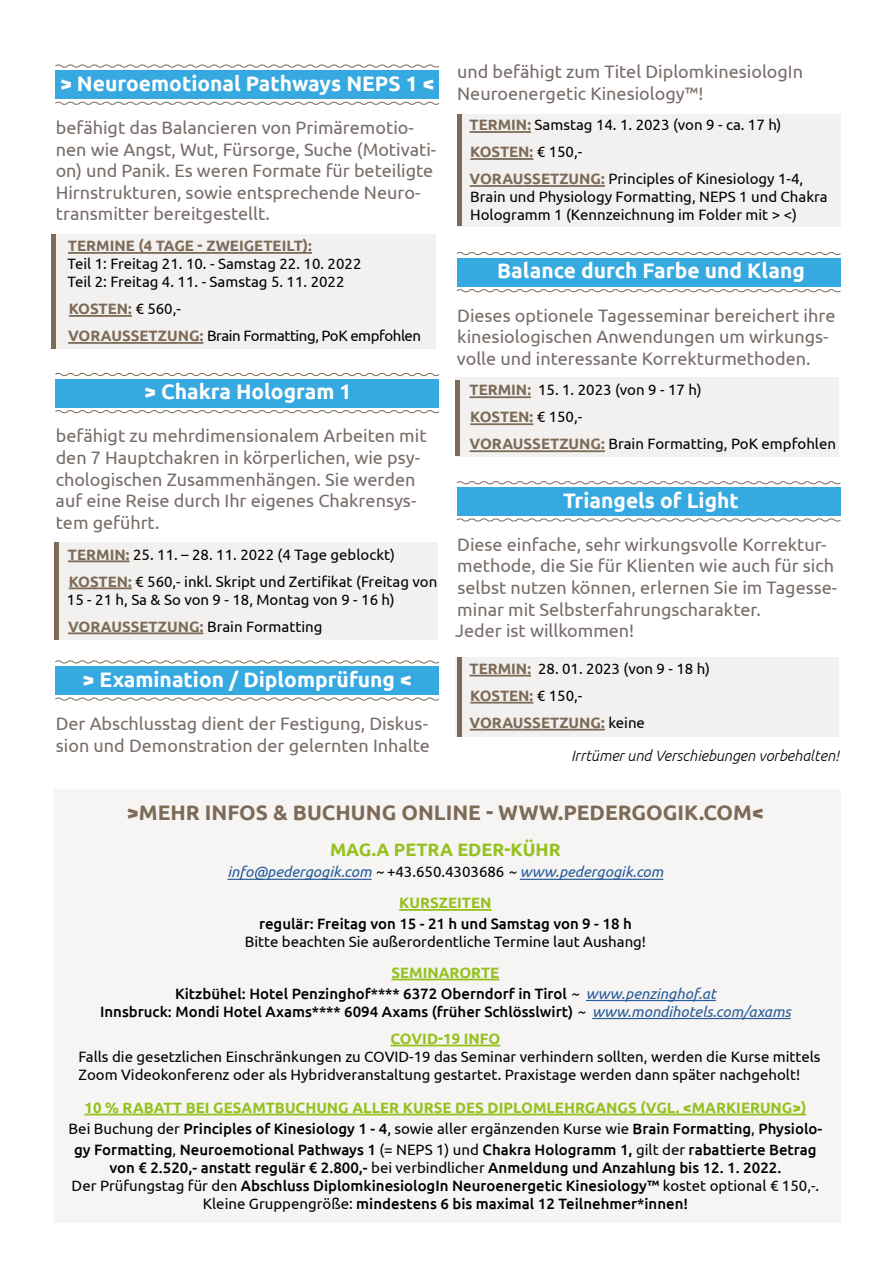
<style>
.page{position:relative;width:893px;height:1263px;background:#fff}
.page>*{position:absolute;margin:0;border:0;box-sizing:border-box;transform-origin:0 0}
.t1{font:700 21px "Ubuntu";color:#fff}
.t2{font:700 21px "Ubuntu";color:#7d6b58}
.t3{font:18px/21.6px "Ubuntu";color:#776c68}
.t4{font:700 18px "Ubuntu";color:#95c11f}
.t5{font:15px/27px "Ubuntu";color:#000}
.t6{font:500 15px/21px "Ubuntu";color:#000;text-align:center}
.t7{font:italic 15px/30.6px "Ubuntu";color:#275b9b;text-align:center}
.t8{font:15px/27px "Ubuntu";letter-spacing:-.03em;color:#000}
.t9{font:italic 300 15px "Ubuntu";color:#000}
.t10{font:700 15px "Ubuntu";color:#7d6b58}
.s1{font-weight:700;color:#7d6b58}
.s2{color:#000}
.s3{font-style:normal;color:#000}
.s4{font-weight:700;font-style:normal;color:#95c11f}
.s5{font-weight:700;color:#95c11f}
.s6{font-weight:400;font-style:italic}
.s7{font-weight:400;font-style:italic;color:#275b9b}
.s8{font-weight:400}
</style>
<div class="page">
<div style="left:54px;top:789px;width:786px;height:433px;background:#f6f5f3"></div>
<hr style="left:227px;top:879px;width:145px;height:1px;background:#275b9b">
<hr style="left:520px;top:879px;width:143px;height:1px;background:#275b9b">
<hr style="left:399px;top:909px;width:93px;height:2px;background:#95c11f">
<hr style="left:391px;top:978px;width:108px;height:2px;background:#95c11f">
<hr style="left:586px;top:1000px;width:130px;height:1px;background:#275b9b">
<hr style="left:592px;top:1018px;width:199px;height:1px;background:#275b9b">
<hr style="left:391px;top:1044px;width:109px;height:2px;background:#95c11f">
<hr style="left:85px;top:1113px;width:721px;height:2px;background:#95c11f">
<div style="left:457px;top:114px;width:383px;height:112px;background:#f3f1f0"></div>
<div style="left:457px;top:114px;width:5px;height:112px;background:#7d6b58"></div>
<div style="left:54px;top:542px;width:383px;height:98px;background:#f3f1f0"></div>
<hr style="left:54px;top:542px;width:4px;height:98px;background:#7d6b58">
<div style="left:455px;top:657px;width:384px;height:79px;background:#f3f1f0"></div>
<hr style="left:457px;top:657px;width:4px;height:79px;background:#7d6b58">
<div style="left:455px;top:378px;width:384px;height:79px;background:#f3f1f0"></div>
<hr style="left:455px;top:380px;width:4px;height:75px;background:#7d6b58">
<div style="left:52px;top:234px;width:384px;height:114px;background:#f3f1f0"></div>
<hr style="left:51px;top:234px;width:4px;height:114px;background:#7d6b58">
<div style="left:55px;top:70px;width:384px;height:29px;background:#36a9e1"></div>
<svg style="left:55px;top:101px;width:385px;height:4px"></svg>
<svg style="left:55px;top:64px;width:385px;height:4px"></svg>
<hr style="left:68px;top:252px;width:244px;height:2px;background:#7d6b58">
<hr style="left:69px;top:315px;width:63px;height:2px;background:#7d6b58">
<hr style="left:68px;top:342px;width:135px;height:2px;background:#7d6b58">
<div style="left:55px;top:379px;width:384px;height:28px;background:#36a9e1"></div>
<svg style="left:55px;top:410px;width:384px;height:4px"></svg>
<svg style="left:55px;top:372px;width:384px;height:4px"></svg>
<hr style="left:68px;top:560px;width:62px;height:2px;background:#7d6b58">
<hr style="left:69px;top:587px;width:63px;height:2px;background:#7d6b58">
<hr style="left:68px;top:632px;width:135px;height:2px;background:#7d6b58">
<div style="left:55px;top:666px;width:384px;height:29px;background:#36a9e1"></div>
<svg style="left:55px;top:697px;width:385px;height:4px"></svg>
<svg style="left:55px;top:660px;width:385px;height:4px"></svg>
<hr style="left:469px;top:131px;width:62px;height:2px;background:#7d6b58">
<hr style="left:470px;top:158px;width:63px;height:2px;background:#7d6b58">
<hr style="left:470px;top:185px;width:135px;height:2px;background:#7d6b58">
<div style="left:457px;top:258px;width:383px;height:28px;background:#36a9e1"></div>
<svg style="left:456px;top:289px;width:385px;height:4px"></svg>
<svg style="left:456px;top:252px;width:385px;height:4px"></svg>
<hr style="left:469px;top:396px;width:62px;height:2px;background:#7d6b58">
<hr style="left:470px;top:423px;width:63px;height:2px;background:#7d6b58">
<hr style="left:470px;top:450px;width:135px;height:2px;background:#7d6b58">
<div style="left:457px;top:487px;width:383px;height:29px;background:#36a9e1"></div>
<svg style="left:456px;top:518px;width:385px;height:4px"></svg>
<svg style="left:456px;top:481px;width:385px;height:4px"></svg>
<hr style="left:469px;top:675px;width:62px;height:1px;background:#7d6b58">
<hr style="left:470px;top:702px;width:63px;height:1px;background:#7d6b58">
<hr style="left:470px;top:729px;width:135px;height:1px;background:#7d6b58">
<p class="t1" style="left:60px;top:71px;width:376px">&gt; Neuroemotional Pathways NEPS 1 &lt;</p>
<p class="t3" style="left:56px;top:116px;width:382px">befähigt das Balancieren von Primäremotio&shy;nen wie Angst, Wut, Fürsorge, Suche (Motivati&shy;on) und Panik. Es weren Formate für beteiligte Hirnstrukturen, sowie entsprechende Neuro&shy;transmitter bereitgestellt.</p>
<p class="t10" style="left:68px;top:237px;width:245px">TERMINE (4 TAGE - ZWEIGETEILT):</p>
<p class="t5" style="left:67px;top:254px;width:296px;line-height:18px">Teil 1: Freitag 21. 10. - Samstag 22. 10. 2022<br>Teil 2: Freitag 4. 11. - Samstag 5. 11. 2022</p>
<p class="t8" style="left:68px;top:295px;width:355px"><span class="s1">KOSTEN:</span> € 560,-<br><span class="s1">VORAUSSETZUNG:</span> Brain Formatting, PoK empfohlen</p>
<p class="t1" style="left:144px;top:379px;width:209px">&gt; Chakra Hologram 1</p>
<p class="t3" style="left:56px;top:425px;width:372px">befähigt zu mehrdimensionalem Arbeiten mit den 7 Hauptchakren in körperlichen, wie psy&shy;chologischen Zusammenhängen. Sie werden auf eine Reise durch Ihr eigenes Chakrensys&shy;tem geführt.</p>
<p class="t5" style="left:68px;top:540px;width:371px"><span class="s1">TERMIN:</span> 25. 11. – 28. 11. 2022 (4 Tage geblockt)<br><span class="s1">KOSTEN:</span> € 560,- inkl. Skript und Zertifikat (Freitag von</p>
<p class="t5" style="left:67px;top:585px;width:329px">15 - 21 h, Sa &amp; So von 9 - 18, Montag von 9 - 16 h)<br><span class="s1">VORAUSSETZUNG:</span> Brain Formatting</p>
<p class="t1" style="left:83px;top:666px;width:331px">&gt; Examination / Diplomprüfung &lt;</p>
<p class="t3" style="left:56px;top:712px;width:376px">Der Abschlusstag dient der Festigung, Diskus&shy;sion und Demonstration der gelernten Inhalte</p>
<p class="t3" style="left:457px;top:60px;width:347px">und befähigt zum Titel DiplomkinesiologIn<br>Neuroenergetic Kinesiology™!</p>
<p class="t5" style="left:469px;top:111px;width:335px"><span class="s1">TERMIN:</span> Samstag 14. 1. 2023 (von 9 - ca. 17 h)<br><span class="s1">KOSTEN:</span> € 150,-<br><span class="s1">VORAUSSETZUNG:</span> Principles of Kinesiology 1-4,</p>
<p class="t5" style="left:470px;top:187px;width:359px;line-height:18px">Brain und Physiology Formatting, NEPS 1 und Chakra<br>Hologramm 1 (Kennzeichnung im Folder mit &gt; &lt;)</p>
<p class="t1" style="left:497px;top:258px;width:309px">Balance durch Farbe und Klang</p>
<p class="t3" style="left:457px;top:304px;width:380px">Dieses optionele Tagesseminar bereichert ihre kinesiologischen Anwendungen um wirkungs&shy;volle und interessante Korrekturmethoden.</p>
<p class="t5" style="left:469px;top:376px;width:368px"><span class="s1">TERMIN:</span> 15. 1. 2023 (von 9 - 17 h)<br><span class="s1">KOSTEN:</span> € 150,-<br><span class="s1">VORAUSSETZUNG:</span> Brain Formatting, PoK empfohlen</p>
<p class="t1" style="left:563px;top:487px;width:177px">Triangels of Light</p>
<p class="t3" style="left:455px;top:533px;width:384px">Diese einfache, sehr wirkungsvolle Korrektur&shy;methode, die Sie für Klienten wie auch für sich selbst nutzen können, erlernen Sie im Tagesse&shy;minar mit Selbsterfahrungscharakter.<br>Jeder ist willkommen!</p>
<p class="t5" style="left:469px;top:654px;width:242px"><span class="s1">TERMIN:</span> 28. 01. 2023 (von 9 - 18 h)<br><span class="s1">KOSTEN:</span> € 150,-<br><span class="s1">VORAUSSETZUNG:</span> keine</p>
<p class="t9" style="left:571px;top:746px;width:269px">Irrtümer und Verschiebungen vorbehalten!</p>
<p class="t2" style="left:127px;top:800px;width:638px">&gt;MEHR INFOS &amp; BUCHUNG ONLINE - WWW.PEDERGOGIK.COM&lt;</p>
<p class="t4" style="left:330px;top:839px;width:232px">MAG.A PETRA EDER-KÜHR</p>
<p class="t7" style="left:227px;top:856px;width:437px">info@pedergogik.com <span class="s2">~</span> <span class="s3">+43.650.4303686</span> <span class="s2">~</span> www.pedergogik.com<br><span class="s4">KURSZEITEN</span></p>
<p class="t6" style="left:259px;top:913px;width:374px">regulär: Freitag von 15 - 21 h und Samstag von 9 - 18 h</p>
<p class="t5" style="left:245px;top:928px;width:403px">Bitte beachten Sie außerordentliche Termine laut Aushang!</p>
<p class="t6" style="left:175px;top:961px;width:542px"><span class="s5">SEMINARORTE<br></span>Kitzbühel: Hotel Penzinghof**** 6372 Oberndorf in Tirol <span class="s6">~</span> <span class="s7">www.penzinghof.at</span></p>
<p class="t6" style="left:100px;top:997px;width:692px;line-height:27px">Innsbruck: Mondi Hotel Axams**** 6094 Axams (früher Schlösslwirt) <span class="s6">~</span> <span class="s7">www.mondihotels.com/axams<br></span><span class="s5">COVID-19 INFO</span></p>
<p class="t5" style="left:79px;top:1047px;width:743px;line-height:18px">Falls die gesetzlichen Einschränkungen zu COVID-19 das Seminar verhindern sollten, werden die Kurse mittels<br>Zoom Videokonferenz oder als Hybridveranstaltung gestartet. Praxistage werden dann später nachgeholt!</p>
<p class="t6" style="left:69px;top:1096px;width:755px"><span class="s5">10 % RABATT BEI GESAMTBUCHUNG ALLER KURSE DES DIPLOMLEHRGANGS (VGL. &lt;MARKIERUNG&gt;)<br></span><span class="s8">Bei Buchung der</span> Principles of Kinesiology 1 - 4<span class="s8">, sowie aller ergänzenden Kurse wie</span> Brain Formatting<span class="s8">,</span> Physiolo&shy;gy Formatting<span class="s8">,</span> Neuroemotional Pathways 1 <span class="s8">(= NEPS 1) und</span> Chakra Hologramm 1, <span class="s8">gilt der</span> rabattierte Betrag</p>
<p class="t6" style="left:72px;top:1158px;width:749px;line-height:18px">von € 2.520,- anstatt regulär € 2.800,- <span class="s8">bei verbindlicher</span> Anmeldung und Anzahlung bis 12. 1. 2022.<br><span class="s8">Der Prüfungstag für den</span> Abschluss DiplomkinesiologIn Neuroenergetic Kinesiology™ <span class="s8">kostet optional € 150,-.<br>Kleine Gruppengröße:</span> mindestens 6 bis maximal 12 Teilnehmer*innen!</p>
</div>
